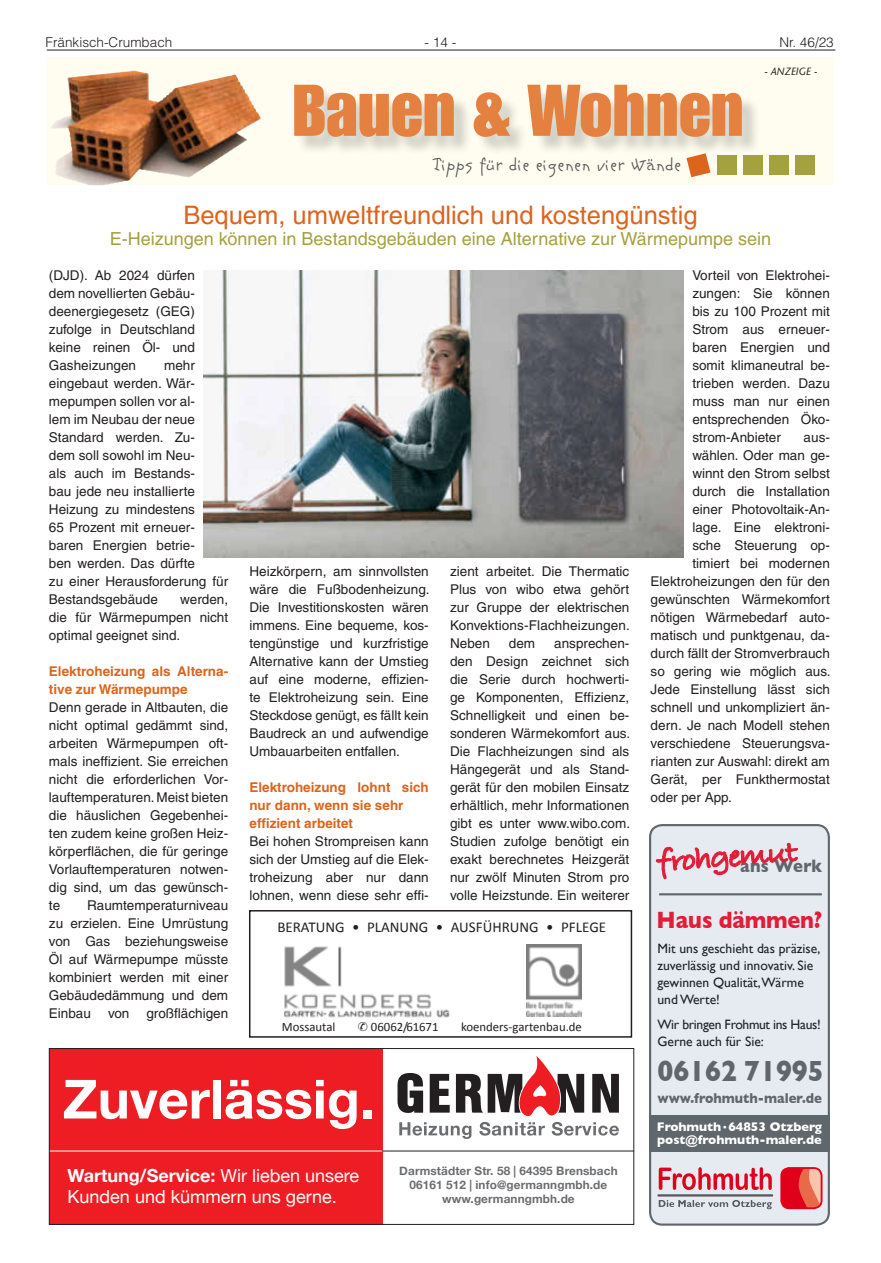
<style>
.page{position:relative;width:881px;height:1263px;background:#fff}
.page>*{position:absolute;margin:0;border:0;box-sizing:border-box;transform-origin:0 0}
.t1{font:71.55px "Impact LT";color:#e48141}
.t2{font:700 54px "Helvetica Neue";color:#fff}
.t3{font:700 29.7px "Gill Sans";color:#5f666c;scale:.9 1}
.t4{font:25.5px "Helvetica LT";color:#dc641c}
.t5{font:700 24.15px "Gill Sans";letter-spacing:-.005em;color:#e11d38;scale:.9 1}
.t6{font:300 21px "Linotype Colibri";letter-spacing:.05em;color:#57585a}
.t7{font:700 18.45px "Gill Sans";letter-spacing:.01em;color:#5f666c;scale:.9 1}
.t8{font:18px "Helvetica LT";color:#a4a13f}
.t9{font:18px/21.6px "Helvetica Neue";color:#fff}
.t10{font:15px "Calibri";color:#231f20}
.t11{font:700 14.55px "Gill Sans";color:#5f666c;scale:.9 1}
.t12{font:13.65px/17px "Gill Sans";color:#1f2428}
.t13{font:13.65px/17px "Gill Sans";letter-spacing:-.025em;color:#1f2428}
.t14{font:13.5px/18px "Helvetica LT";color:#231f20;text-align:justify}
.t15{font:700 13.5px/18px "Helvetica LT";color:#dc641c}
.t16{font:300 13.5px "Helvetica LT";color:#231f20}
.t17{font:700 12.75px/13.2px "Gill Sans";letter-spacing:-.005em;color:#fff}
.t18{font:12.75px "Calibri";color:#231f20}
.t19{font:700 11.7px/14.1px "Helvetica Neue";letter-spacing:.01em;color:#6c6d70;text-align:center}
.t20{font:italic 10.5px "Stone Sans LT";color:#231f20}
.s1{font-weight:700}
.s2{font-size:8.55px}
</style>
<div class="page">
<hr style="left:47px;top:50px;width:788px;height:1px;background:#231f20">
<div style="left:649px;top:825px;width:179px;height:399px;background:#e6ebf1;border-radius:12px"></div>
<div style="left:648px;top:824px;width:181px;height:402px;border:2px solid #5f666c;border-radius:12px"></div>
<div style="left:648px;top:1115px;width:181px;height:36px;background:#5f666c"></div>
<hr style="left:657px;top:1194px;width:115px;height:2px;background:#56575b">
<div style="left:781px;top:1168px;width:40px;height:40px;background:#e1001a;border-radius:8px"></div>
<svg style="left:798px;top:1168px;width:23px;height:40px"></svg>
<div style="left:780px;top:1167px;width:42px;height:42px;border:2px solid #e1001a;border-radius:8px"></div>
<svg style="left:658px;top:1200px;width:113px;height:9px"></svg>
<svg style="left:658px;top:1167px;width:113px;height:23px"></svg>
<svg style="left:655px;top:843px;width:142px;height:36px"></svg>
<hr style="left:658px;top:893px;width:163px;height:2px;background:#5f666c">
<div style="left:249px;top:910px;width:382px;height:127px;border:2px solid #231f20"></div>
<img style="left:284px;top:946px;width:166px;height:72px">
<img style="left:526px;top:944px;width:55px;height:73px">
<svg style="left:397px;top:1056px;width:221px;height:60px"></svg>
<svg style="left:399px;top:1122px;width:219px;height:17px"></svg>
<div style="left:49px;top:1048px;width:333px;height:177px;background:#ee1d23"></div>
<hr style="left:380px;top:1151px;width:254px;height:1px;background:#231f20">
<hr style="left:49px;top:1151px;width:333px;height:1px;background:#fff">
<div style="left:49px;top:1048px;width:585px;height:177px;border:1px solid #231f20"></div>
<svg style="left:47px;top:57px;width:786px;height:128px;fill:#fefdef"></svg>
<img style="left:51px;top:71px;width:82px;height:102px">
<div style="left:296px;top:87px;width:464px;height:69px;background:#231f20;opacity:.2"></div>
<div style="left:795px;top:155px;width:20px;height:20px;background:#a4a13f"></div>
<div style="left:769px;top:155px;width:19px;height:20px;background:#a4a13f"></div>
<div style="left:742px;top:155px;width:20px;height:20px;background:#a4a13f"></div>
<div style="left:716px;top:155px;width:20px;height:20px;background:#a4a13f"></div>
<svg style="left:686px;top:153px;width:24px;height:24px"></svg>
<img style="left:203px;top:270px;width:480px;height:287px">
<p class="t16" style="left:45px;top:34px;width:128px">Fränkisch-Crumbach</p>
<p class="t16" style="left:424px;top:34px;width:33px">- 14 -</p>
<p class="t16" style="left:779px;top:34px;width:56px">Nr. 46/23</p>
<h1 class="t1" style="left:292px;top:69px;width:452px">Bauen &amp; Wohnen</h1>
<h3 class="t6" style="left:432px;top:152px;width:250px">Tipps für die eigenen vier Wände</h3>
<p class="t20" style="left:763px;top:65px;width:54px">- ANZEIGE -</p>
<h3 class="t4" style="left:183px;top:200px;width:515px">Bequem, umweltfreundlich und kostengünstig</h3>
<h3 class="t8" style="left:110px;top:228px;width:662px">E-Heizungen können in Bestandsgebäuden eine Alternative zur Wärmepumpe sein</h3>
<p class="t14" style="left:692px;top:266px;width:139px">Vorteil von Elektrohei&shy;zungen: Sie können bis zu 100 Prozent mit Strom aus erneuer&shy;baren Energien und somit klimaneutral be&shy;trieben werden. Dazu muss man nur einen entsprechenden Öko&shy;strom-Anbieter</p>
<p class="t14" style="left:49px;top:266px;width:147px">(DJD). Ab 2024 dürfen dem novellierten Gebäu&shy;deenergiegesetz (GEG) zufolge in Deutschland keine reinen Öl- und Gasheizungen</p>
<p class="t14" style="left:49px;top:356px;width:181px;text-align:left;text-indent:115px">mehr eingebaut werden. Wär&shy;mepumpen sollen vor al-<br>lem im Neubau der neue<br>Standard werden. Zu-<br>dem soll sowohl im Neu-<br>als auch im Bestands-<br>bau jede neu installierte<br>Heizung zu mindestens<br>65 Prozent mit erneuer&shy;baren Energien betrie-<br>ben werden. Das dürfte<br>zu einer Herausforderung für<br>Bestandsgebäude</p>
<p class="t14" style="left:803px;top:428px;width:28px">aus-</p>
<p class="t14" style="left:692px;top:446px;width:139px">wählen. Oder man ge-</p>
<p class="t14" style="left:692px;top:464px;width:139px">winnt den Strom selbst</p>
<p class="t14" style="left:692px;top:482px;width:139px">durch die Installation</p>
<p class="t14" style="left:692px;top:500px;width:139px">einer Photovoltaik-An-</p>
<p class="t14" style="left:692px;top:518px;width:139px">lage. Eine elektroni-</p>
<p class="t14" style="left:692px;top:536px;width:139px">sche Steuerung op-</p>
<p class="t14" style="left:692px;top:554px;width:139px">timiert bei modernen</p>
<p class="t14" style="left:650px;top:572px;width:181px">Elektroheizungen den für den</p>
<p class="t14" style="left:650px;top:590px;width:181px">gewünschten Wärmekomfort</p>
<p class="t14" style="left:650px;top:608px;width:181px">nötigen Wärmebedarf auto-</p>
<p class="t14" style="left:650px;top:626px;width:181px">matisch und punktgenau, da-</p>
<p class="t14" style="left:650px;top:644px;width:181px">durch fällt der Stromverbrauch</p>
<p class="t14" style="left:650px;top:662px;width:181px">so gering wie möglich aus.</p>
<p class="t14" style="left:650px;top:680px;width:181px">Jede Einstellung lässt sich</p>
<p class="t14" style="left:650px;top:698px;width:181px">schnell und unkompliziert än-</p>
<p class="t14" style="left:650px;top:716px;width:181px">dern. Je nach Modell stehen</p>
<p class="t14" style="left:650px;top:734px;width:181px">verschiedene Steuerungsva-</p>
<p class="t14" style="left:650px;top:752px;width:181px">rianten zur Auswahl: direkt am</p>
<p class="t14" style="left:650px;top:770px;width:181px">Gerät, per Funkthermostat</p>
<p class="t14" style="left:650px;top:788px;width:83px">oder per App.</p>
<p class="t14" style="left:450px;top:562px;width:181px">zient arbeitet. Die Thermatic Plus von wibo etwa gehört zur Gruppe der elektrischen Konvektions-Flachheizungen.<br>Neben</p>
<p class="t14" style="left:249px;top:562px;width:181px">Heizkörpern, am sinnvollsten wäre die Fußbodenheizung.<br>Die Investitionskosten wären immens. Eine bequeme, kos&shy;tengünstige und kurzfristige Alternative kann der Umstieg auf eine moderne, effizien&shy;te Elektroheizung sein. Eine Steckdose genügt, es fällt kein Baudreck an und aufwendige Umbauarbeiten entfallen.</p>
<p class="t15" style="left:249px;top:778px;width:181px">Elektroheizung lohnt sich nur dann, wenn sie sehr effizient arbeitet</p>
<p class="t14" style="left:249px;top:832px;width:181px">Bei hohen Strompreisen kann sich der Umstieg auf die Elek&shy;troheizung aber nur dann lohnen, wenn diese sehr effi-</p>
<p class="t14" style="left:49px;top:590px;width:181px;text-indent:131px">werden, die für Wärmepumpen nicht optimal geeignet sind.</p>
<p class="t15" style="left:49px;top:662px;width:181px">Elektroheizung als Alterna&shy;tive zur Wärmepumpe</p>
<p class="t14" style="left:49px;top:698px;width:181px">Denn gerade in Altbauten, die nicht optimal gedämmt sind, arbeiten Wärmepumpen oft&shy;mals ineffizient. Sie erreichen nicht die erforderlichen Vor&shy;lauftemperaturen. Meist bieten die häuslichen Gegebenhei&shy;ten zudem keine großen Heiz&shy;körperflächen, die für geringe Vorlauftemperaturen notwen&shy;dig sind, um das gewünsch&shy;te</p>
<p class="t14" style="left:450px;top:634px;width:181px;text-indent:104px">ansprechen&shy;den Design zeichnet sich die Serie durch hochwerti&shy;ge Komponenten, Effizienz, Schnelligkeit und einen be&shy;sonderen Wärmekomfort aus.<br>Die Flachheizungen sind als Hängegerät und als Stand&shy;gerät für den mobilen Einsatz erhältlich, mehr Informationen gibt es unter www.wibo.com.<br>Studien zufolge benötigt ein exakt berechnetes Heizgerät nur zwölf Minuten Strom pro volle Heizstunde. Ein weiterer</p>
<p class="t14" style="left:508px;top:634px;width:28px">dem</p>
<h3 class="t7" style="left:740px;top:855px;width:92px">ans Werk</h3>
<p class="t14" style="left:49px;top:896px;width:181px;text-indent:38px">Raumtemperaturniveau zu erzielen. Eine Umrüstung von Gas beziehungsweise Öl auf Wärmepumpe müsste kombiniert werden mit einer Gebäudedämmung und dem Einbau</p>
<p class="t10" style="left:277px;top:918px;width:330px">BERATUNG • PLANUNG • AUSFÜHRUNG • PFLEGE</p>
<h3 class="t5" style="left:656px;top:906px;width:185px">Haus dämmen?</h3>
<p class="t12" style="left:657px;top:939px;width:164px">Mit uns geschieht das präzise, zuverlässig und innovativ. Sie gewinnen Qualität,Wärme und Werte!</p>
<p class="t13" style="left:657px;top:1015px;width:165px">Wir bringen Frohmut ins Haus!<br>Gerne auch für Sie:</p>
<h3 class="t3" style="left:657px;top:1054px;width:186px">06162 71995</h3>
<p class="t11" style="left:657px;top:1089px;width:184px">www.frohmuth-maler.de</p>
<p class="t14" style="left:108px;top:1004px;width:23px">von</p>
<p class="t14" style="left:146px;top:1004px;width:83px">großflächigen</p>
<p class="t18" style="left:282px;top:1019px;width:55px">Mossautal</p>
<p class="t18" style="left:357px;top:1019px;width:83px">✆ 06062/61671</p>
<p class="t18" style="left:461px;top:1019px;width:122px">koenders-gartenbau.de</p>
<h2 class="t2" style="left:63px;top:1066px;width:313px">Zuverlässig.</h2>
<h3 class="t9" style="left:68px;top:1164px;width:293px"><span class="s1">Wartung/Service:</span> Wir lieben unsere<br>Kunden und kümmern uns gerne.</h3>
<p class="t17" style="left:656px;top:1120px;width:167px">Frohmuth <span class="s2">•</span> 64853 Otzberg post@frohmuth-maler.de</p>
<p class="t19" style="left:399px;top:1164px;width:220px">Darmstädter Str. 58 | 64395 Brensbach<br>06161 512 | info@germanngmbh.de www.germanngmbh.de</p>
</div>
